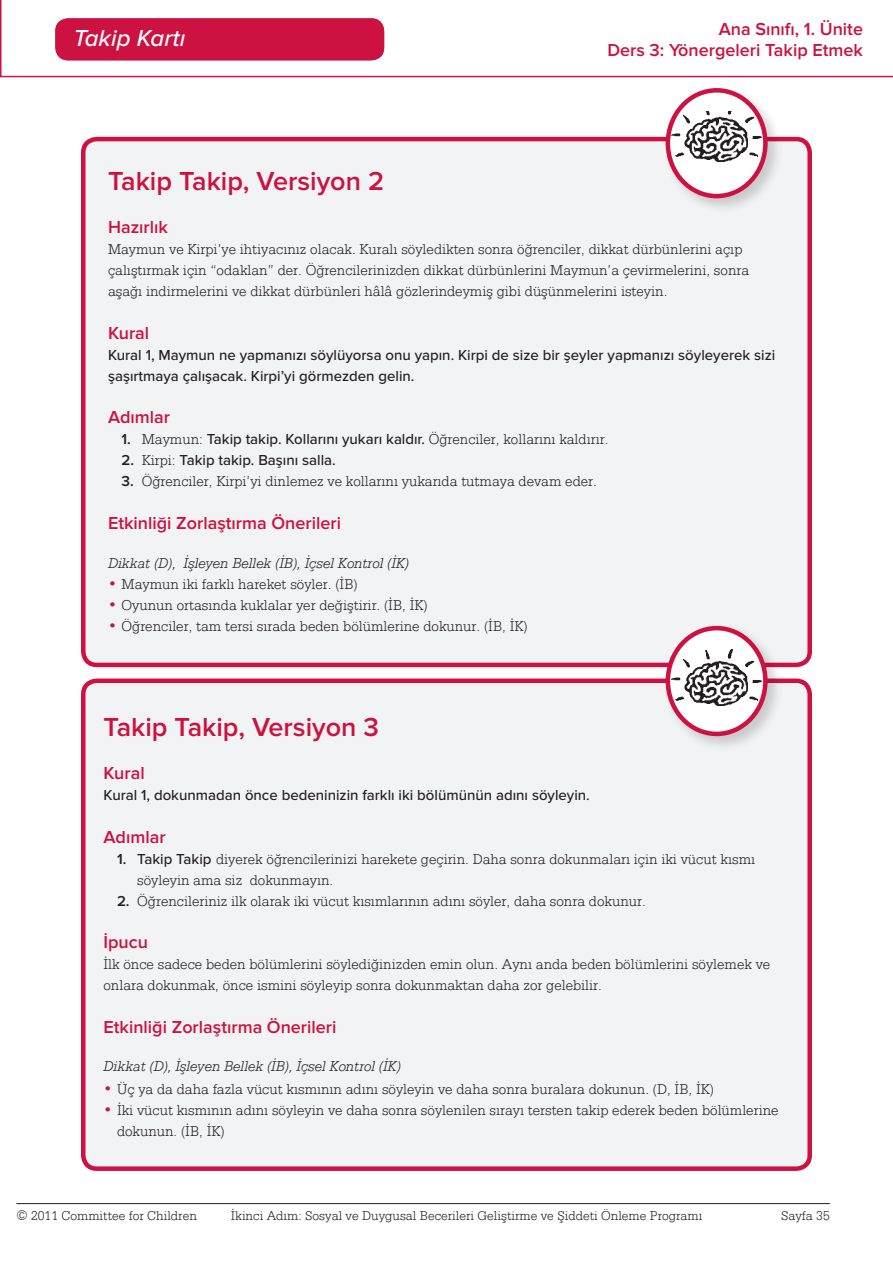
<style>
.page{position:relative;width:893px;height:1263px;background:#fff}
.page>*{position:absolute;margin:0;border:0;box-sizing:border-box;transform-origin:0 0}
.t1{font:600 27px "Proxima Nova";color:#cd1141}
.t2{font:italic 500 24px "Proxima Nova";color:#fff}
.t3{font:600 18px/21.6px "Proxima Nova";color:#cd1141;text-align:right}
.t4{font:300 15px/21px "Serifa BT";color:#231f20}
.t5{font:500 15px/21px "Proxima Nova";color:#231f20}
.t6{font:italic 300 15px "Serifa BT";color:#231f20}
.t7{font:300 13.5px "Serifa BT";color:#231f20}
.s1{font-family:"Proxima Nova";font-weight:600}
.s2{font-family:"Proxima Nova";font-weight:500}
.s3{font-weight:600}
.s4{font-family:"Serifa BT";font-weight:300}
.s5{color:#cd1141}
</style>
<div class="page">
<svg style="left:0;top:0;width:893px;height:77px"></svg>
<hr style="left:16px;top:1203px;width:814px;height:1px;background:#231f20">
<div style="left:83px;top:139px;width:727px;height:526px;background:#f2f3f4;border-radius:14px"></div>
<div style="left:81px;top:137px;width:731px;height:530px;border:4px solid #cd1141;border-radius:14px"></div>
<div style="left:83px;top:681px;width:727px;height:488px;background:#f2f3f4;border-radius:14px"></div>
<div style="left:81px;top:678px;width:731px;height:493px;border:4px solid #cd1141;border-radius:14px"></div>
<div style="left:662px;top:85px;width:121px;height:129px;background:#231f20;opacity:.2"></div>
<div style="left:668px;top:90px;width:97px;height:106px;background:#fff;border-radius:50%"></div>
<div style="left:666px;top:88px;width:102px;height:110px;border:4px solid #cd1141;border-radius:50%"></div>
<img style="left:671px;top:112px;width:91px;height:50px">
<div style="left:662px;top:623px;width:121px;height:129px;background:#231f20;opacity:.2"></div>
<svg style="left:668px;top:628px;width:97px;height:106px;fill:#fff"></svg>
<div style="left:666px;top:626px;width:102px;height:110px;border:4px solid #cd1141;border-radius:50%"></div>
<img style="left:671px;top:649px;width:91px;height:57px">
<h2 class="t2" style="left:74px;top:24px;width:113px">Takip Kartı</h2>
<p class="t3" style="left:607px;top:18px;width:257px">Ana Sınıfı, 1. Ünite<br>Ders 3: Yönergeleri Takip Etmek</p>
<h1 class="t1" style="left:108px;top:166px;width:278px">Takip Takip, Versiyon 2</h1>
<p class="t3" style="left:108px;top:217px;width:61px">Hazırlık</p>
<p class="t4" style="left:108px;top:238px;width:643px">Maymun ve Kirpi’ye ihtiyacınız olacak. Kuralı söyledikten sonra öğrenciler, dikkat dürbünlerini açıp çalıştırmak için “odaklan” der. Öğrencilerinizden dikkat dürbünlerini Maymun’a çevirmelerini, sonra aşağı indirmelerini ve dikkat dürbünleri hâlâ gözlerindeymiş gibi düşünmelerini isteyin.</p>
<p class="t3" style="left:108px;top:322px;width:43px">Kural</p>
<p class="t5" style="left:108px;top:345px;width:669px">Kural 1, Maymun ne yapmanızı söylüyorsa onu yapın. Kirpi de size bir şeyler yapmanızı söyleyerek sizi şaşırtmaya çalışacak. Kirpi’yi görmezden gelin.</p>
<p class="t3" style="left:108px;top:407px;width:64px">Adımlar</p>
<p class="t4" style="left:121px;top:429px;width:488px"><span class="s1">1.</span> Maymun: <span class="s2">Takip takip. Kollarını yukarı kaldır.</span> Öğrenciler, kollarını kaldırır.</p>
<p class="t5" style="left:121px;top:450px;width:216px"><span class="s3">2.</span> <span class="s4">Kirpi:</span> Takip takip. Başını salla.</p>
<p class="t4" style="left:121px;top:471px;width:477px"><span class="s1">3.</span> Öğrenciler, Kirpi’yi dinlemez ve kollarını yukarıda tutmaya devam eder.</p>
<p class="t3" style="left:108px;top:512px;width:234px">Etkinliği Zorlaştırma Önerileri</p>
<p class="t6" style="left:108px;top:555px;width:303px">Dikkat (D), İşleyen Bellek (İB), İçsel Kontrol (İK)</p>
<p class="t4" style="left:108px;top:574px;width:251px"><span class="s5">•</span> Maymun iki farklı hareket söyler. (İB)</p>
<p class="t4" style="left:108px;top:595px;width:321px"><span class="s5">•</span> Oyunun ortasında kuklalar yer değiştirir. (İB, İK)</p>
<p class="t4" style="left:108px;top:616px;width:421px"><span class="s5">•</span> Öğrenciler, tam tersi sırada beden bölümlerine dokunur. (İB, İK)</p>
<h1 class="t1" style="left:103px;top:712px;width:277px">Takip Takip, Versiyon 3</h1>
<p class="t3" style="left:103px;top:763px;width:43px">Kural</p>
<p class="t5" style="left:103px;top:785px;width:488px">Kural 1, dokunmadan önce bedeninizin farklı iki bölümünün adını söyleyin.</p>
<p class="t3" style="left:103px;top:826px;width:64px">Adımlar</p>
<p class="t4" style="left:137px;top:848px;width:619px;text-indent:-20px"><span class="s1">1.</span> <span class="s2">Takip Takip</span> diyerek öğrencilerinizi harekete geçirin. Daha sonra dokunmaları için iki vücut kısmı söyleyin ama siz dokunmayın.</p>
<p class="t4" style="left:117px;top:890px;width:530px"><span class="s1">2.</span> Öğrencileriniz ilk olarak iki vücut kısımlarının adını söyler, daha sonra dokunur.</p>
<p class="t3" style="left:103px;top:932px;width:46px">İpucu</p>
<p class="t4" style="left:103px;top:954px;width:668px">İlk önce sadece beden bölümlerini söylediğinizden emin olun. Aynı anda beden bölümlerini söylemek ve onlara dokunmak, önce ismini söyleyip sonra dokunmaktan daha zor gelebilir.</p>
<p class="t3" style="left:103px;top:1016px;width:234px">Etkinliği Zorlaştırma Önerileri</p>
<p class="t6" style="left:103px;top:1057px;width:299px">Dikkat (D), İşleyen Bellek (İB), İçsel Kontrol (İK)</p>
<p class="t4" style="left:103px;top:1078px;width:612px"><span class="s5">•</span> Üç ya da daha fazla vücut kısmının adını söyleyin ve daha sonra buralara dokunun. (D, İB, İK)</p>
<p class="t4" style="left:117px;top:1099px;width:663px;text-indent:-14px"><span class="s5">•</span> İki vücut kısmının adını söyleyin ve daha sonra söylenilen sırayı tersten takip ederek beden bölümlerine dokunun. (İB, İK)</p>
<p class="t7" style="left:16px;top:1208px;width:182px">© 2011 Committee for Children</p>
<p class="t7" style="left:231px;top:1208px;width:473px">İkinci Adım: Sosyal ve Duygusal Becerileri Geliştirme ve Şiddeti Önleme Programı</p>
<p class="t7" style="left:781px;top:1208px;width:50px">Sayfa 35</p>
</div>
